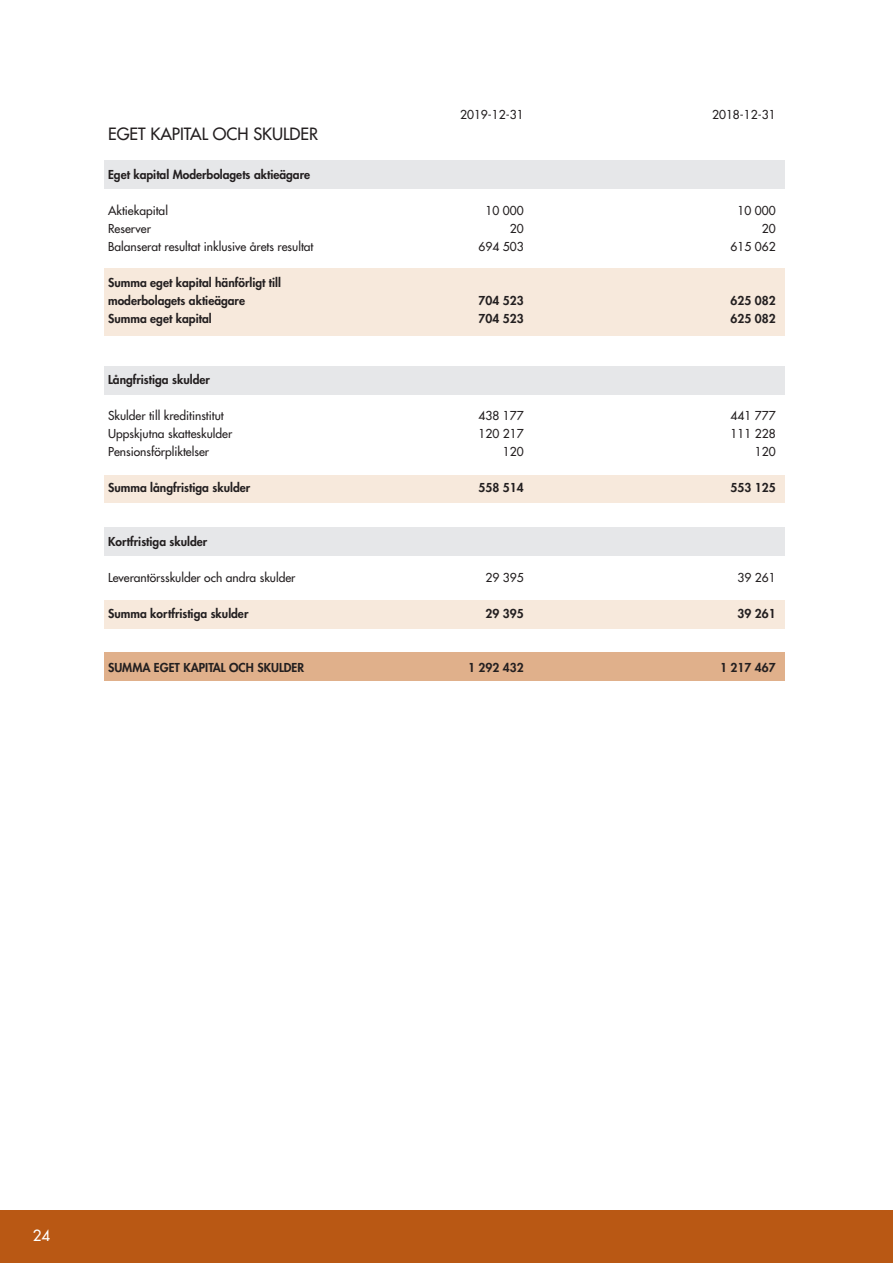
<style>
.page{position:relative;width:893px;height:1263px;background:#fff}
.page>*{position:absolute;margin:0;border:0;box-sizing:border-box;transform-origin:0 0}
.t1{font:16.5px "Futura";color:#231f20}
.t2{font:15px "Futura";color:#fff}
.t3{font:800 12px/18px "Futura";color:#231f20}
.t4{font:12px "Futura";color:#231f20}
</style>
<div class="page">
<div style="left:0;top:1210px;width:893px;height:53px;background:#b95814"></div>
<div style="left:104px;top:652px;width:680px;height:28px;background:#e0b08b"></div>
<div style="left:104px;top:600px;width:680px;height:28px;background:#f7e9dc"></div>
<div style="left:104px;top:475px;width:680px;height:28px;background:#f7e9dc"></div>
<div style="left:104px;top:366px;width:680px;height:28px;background:#e6e7e9"></div>
<div style="left:104px;top:527px;width:680px;height:28px;background:#e6e7e9"></div>
<div style="left:104px;top:268px;width:680px;height:68px;background:#f7e9dc"></div>
<div style="left:104px;top:160px;width:680px;height:28px;background:#e6e7e9"></div>
<p class="t4" style="left:460px;top:107px;width:65px">2019-12-31</p>
<p class="t4" style="left:712px;top:107px;width:65px">2018-12-31</p>
<h1 class="t1" style="left:108px;top:124px;width:211px">EGET KAPITAL OCH SKULDER</h1>
<p class="t3" style="left:108px;top:166px;width:204px">Eget kapital Moderbolagets aktieägare</p>
<p class="t4" style="left:108px;top:203px;width:61px">Aktiekapital</p>
<p class="t4" style="left:485px;top:203px;width:40px">10 000</p>
<p class="t4" style="left:737px;top:203px;width:40px">10 000</p>
<p class="t4" style="left:108px;top:221px;width:44px">Reserver</p>
<p class="t4" style="left:510px;top:221px;width:15px">20</p>
<p class="t4" style="left:762px;top:221px;width:15px">20</p>
<p class="t4" style="left:108px;top:239px;width:207px">Balanserat resultat inklusive årets resultat</p>
<p class="t4" style="left:478px;top:239px;width:47px">694 503</p>
<p class="t4" style="left:730px;top:239px;width:47px">615 062</p>
<p class="t3" style="left:108px;top:274px;width:174px">Summa eget kapital hänförligt till moderbolagets aktieägare</p>
<p class="t3" style="left:478px;top:292px;width:47px">704 523</p>
<p class="t3" style="left:730px;top:292px;width:47px">625 082</p>
<p class="t3" style="left:108px;top:310px;width:105px">Summa eget kapital</p>
<p class="t3" style="left:478px;top:310px;width:47px">704 523</p>
<p class="t3" style="left:730px;top:310px;width:47px">625 082</p>
<p class="t3" style="left:108px;top:371px;width:103px">Långfristiga skulder</p>
<p class="t4" style="left:108px;top:408px;width:117px">Skulder till kreditinstitut</p>
<p class="t4" style="left:478px;top:408px;width:47px">438 177</p>
<p class="t4" style="left:730px;top:408px;width:47px">441 777</p>
<p class="t4" style="left:108px;top:426px;width:126px">Uppskjutna skatteskulder</p>
<p class="t4" style="left:478px;top:426px;width:47px">120 217</p>
<p class="t4" style="left:730px;top:426px;width:47px">111 228</p>
<p class="t4" style="left:108px;top:444px;width:103px">Pensionsförpliktelser</p>
<p class="t4" style="left:503px;top:444px;width:22px">120</p>
<p class="t4" style="left:755px;top:444px;width:22px">120</p>
<p class="t3" style="left:108px;top:479px;width:144px">Summa långfristiga skulder</p>
<p class="t3" style="left:478px;top:479px;width:47px">558 514</p>
<p class="t3" style="left:730px;top:479px;width:47px">553 125</p>
<p class="t3" style="left:108px;top:533px;width:101px">Kortfristiga skulder</p>
<p class="t4" style="left:108px;top:570px;width:189px">Leverantörsskulder och andra skulder</p>
<p class="t4" style="left:485px;top:570px;width:40px">29 395</p>
<p class="t4" style="left:737px;top:570px;width:40px">39 261</p>
<p class="t3" style="left:108px;top:605px;width:142px">Summa kortfristiga skulder</p>
<p class="t3" style="left:485px;top:605px;width:40px">29 395</p>
<p class="t3" style="left:737px;top:605px;width:40px">39 261</p>
<p class="t3" style="left:108px;top:659px;width:198px">SUMMA EGET KAPITAL OCH SKULDER</p>
<p class="t3" style="left:468px;top:659px;width:57px">1 292 432</p>
<p class="t3" style="left:720px;top:659px;width:57px">1 217 467</p>
<p class="t2" style="left:33px;top:1226px;width:19px">24</p>
</div>
